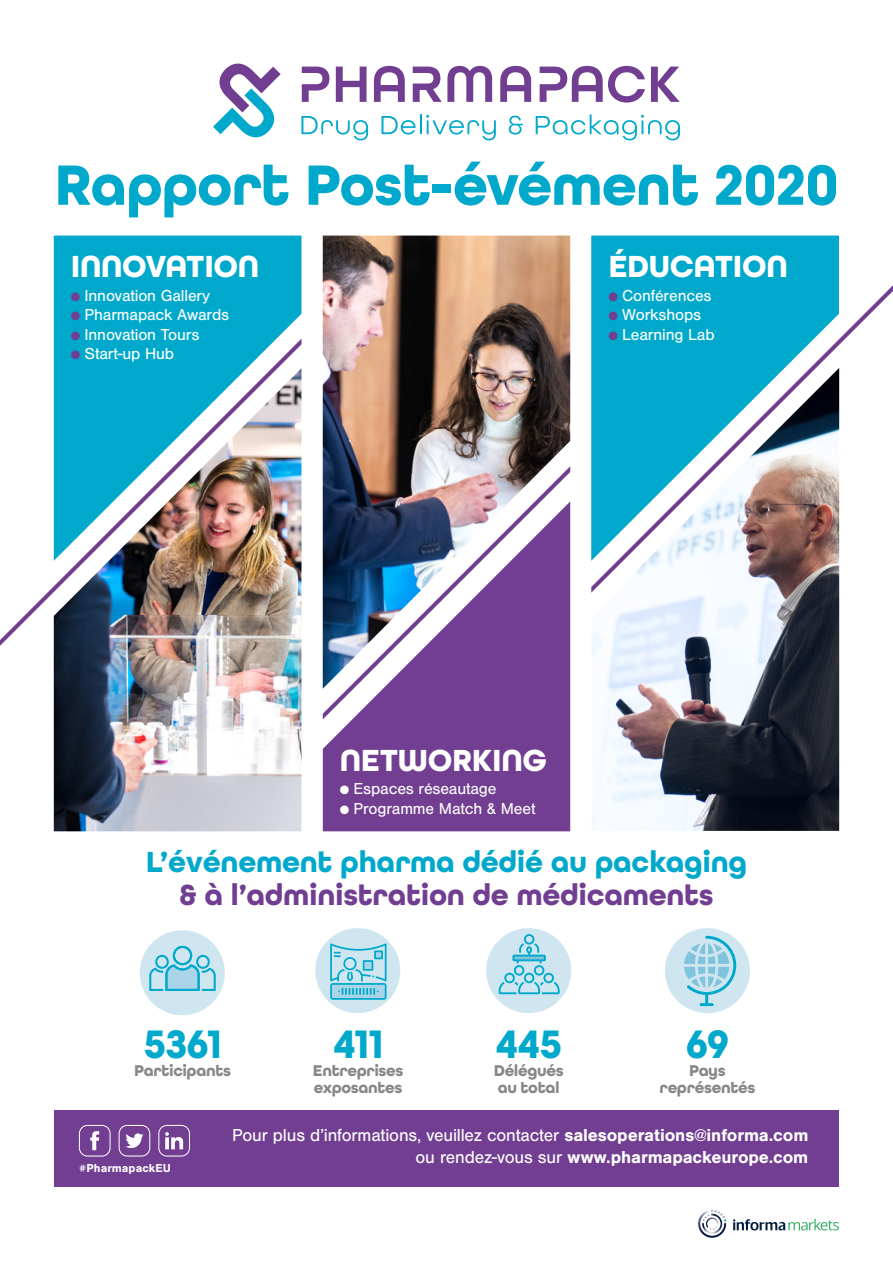
<style>
.page{position:relative;width:893px;height:1263px;background:#fff}
.page>*{position:absolute;margin:0;border:0;box-sizing:border-box;transform-origin:0 0}
.t1{font:700 60px "All Round Gothic";letter-spacing:-.015em;color:#00a9cc}
.t2{font:700 42px "All Round Gothic";letter-spacing:-.015em;color:#00a9cc}
.t3{font:700 32.25px "All Round Gothic";letter-spacing:-.01em;color:#fff}
.t4{font:700 30.75px "All Round Gothic";letter-spacing:-.01em;color:#00a9cc}
.t5{font:700 30.75px "All Round Gothic";letter-spacing:-.01em;color:#713e91}
.t6{font:18px/21.6px "Nimbus San";letter-spacing:-.01em;color:#fff;text-align:right}
.t7{font:16.5px "Nimbus San";letter-spacing:-.01em;color:#fff}
.t8{font:700 16.5px/16.5px "All Round Gothic";letter-spacing:-.02em;color:#878787}
.t9{font:700 12px "Nimbus San";color:#fff}
.s1{color:#713e91}
.s2{font-weight:700}
</style>
<div class="page">
<svg style="left:302px;top:67px;width:27px;height:35px"></svg>
<svg style="left:336px;top:67px;width:31px;height:35px"></svg>
<svg style="left:374px;top:66px;width:31px;height:36px"></svg>
<svg style="left:413px;top:66px;width:79px;height:36px"></svg>
<svg style="left:500px;top:66px;width:31px;height:36px"></svg>
<svg style="left:540px;top:66px;width:105px;height:37px"></svg>
<svg style="left:651px;top:67px;width:29px;height:35px"></svg>
<svg style="left:213px;top:63px;width:68px;height:75px"></svg>
<svg style="left:301px;top:116px;width:67px;height:24px"></svg>
<svg style="left:381px;top:116px;width:35px;height:19px"></svg>
<hr style="left:420px;top:114px;width:2px;height:20px;background:#00a9cc">
<svg style="left:426px;top:115px;width:70px;height:25px"></svg>
<svg style="left:509px;top:116px;width:14px;height:19px"></svg>
<svg style="left:536px;top:114px;width:144px;height:26px"></svg>
<img style="left:698px;top:1214px;width:27px;height:24px">
<img style="left:702px;top:1230px;width:20px;height:4px">
<svg style="left:702px;top:1210px;width:24px;height:20px"></svg>
<svg style="left:733px;top:1219px;width:106px;height:11px"></svg>
<div style="left:54px;top:1110px;width:785px;height:76px;background:#713e91"></div>
<svg style="left:79px;top:1125px;width:32px;height:31px"></svg>
<svg style="left:119px;top:1125px;width:31px;height:31px"></svg>
<svg style="left:158px;top:1125px;width:32px;height:31px"></svg>
<div style="left:140px;top:930px;width:85px;height:85px;background:#cfe6f1;border-radius:50%"></div>
<svg style="left:149px;top:946px;width:67px;height:45px"></svg>
<div style="left:315px;top:928px;width:85px;height:85px;background:#cfe6f1;border-radius:50%"></div>
<svg style="left:330px;top:943px;width:56px;height:57px"></svg>
<div style="left:486px;top:928px;width:85px;height:85px;background:#cfe6f1;border-radius:50%"></div>
<svg style="left:499px;top:934px;width:61px;height:60px"></svg>
<div style="left:665px;top:928px;width:85px;height:85px;background:#cfe6f1;border-radius:50%"></div>
<svg style="left:684px;top:936px;width:52px;height:70px"></svg>
<svg style="left:0;top:339px;width:54px;height:307px"></svg>
<svg style="left:839px;top:285px;width:54px;height:308px"></svg>
<div style="left:54px;top:236px;width:247px;height:132px;background:#00a9cc"></div>
<svg style="left:591px;top:236px;width:248px;height:132px;background:#0bacce"></svg>
<img style="left:54px;top:368px;width:247px;height:463px">
<img style="left:323px;top:236px;width:247px;height:230px">
<img style="left:323px;top:466px;width:247px;height:35px">
<svg style="left:323px;top:501px;width:247px;height:330px;fill:#713e91"></svg>
<img style="left:591px;top:368px;width:248px;height:463px">
<h1 class="t1" style="left:54px;top:149px;width:786px">Rapport Post-évément 2020</h1>
<h3 class="t3" style="left:71px;top:247px;width:190px">INNOVATION</h3>
<p class="t7" style="left:71px;top:286px;width:141px"><span class="s1">●</span> Innovation Gallery</p>
<p class="t7" style="left:71px;top:305px;width:160px"><span class="s1">●</span> Pharmapack Awards</p>
<p class="t7" style="left:71px;top:325px;width:130px"><span class="s1">●</span> Innovation Tours</p>
<p class="t7" style="left:71px;top:344px;width:105px"><span class="s1">●</span> Start-up Hub</p>
<h3 class="t3" style="left:608px;top:247px;width:181px">ÉDUCATION</h3>
<p class="t7" style="left:608px;top:286px;width:105px"><span class="s1">●</span> Conférences</p>
<p class="t7" style="left:608px;top:305px;width:94px"><span class="s1">●</span> Workshops</p>
<p class="t7" style="left:608px;top:325px;width:108px"><span class="s1">●</span> Learning Lab</p>
<h3 class="t3" style="left:340px;top:741px;width:209px">NETWORKING</h3>
<p class="t7" style="left:340px;top:780px;width:158px">● Espaces réseautage</p>
<p class="t7" style="left:340px;top:799px;width:197px">● Programme Match &amp; Meet</p>
<h3 class="t4" style="left:146px;top:844px;width:603px">L’événement pharma dédié au packaging</h3>
<h3 class="t5" style="left:179px;top:876px;width:536px">&amp; à l’administration de médicaments</h3>
<h2 class="t2" style="left:144px;top:1018px;width:80px">5361</h2>
<p class="t8" style="left:134px;top:1062px;width:98px">Participants</p>
<h2 class="t2" style="left:333px;top:1018px;width:52px">411</h2>
<p class="t8" style="left:313px;top:1062px;width:92px">Entreprises exposantes</p>
<h2 class="t2" style="left:495px;top:1018px;width:68px">445</h2>
<p class="t8" style="left:494px;top:1062px;width:72px">Délégués au total</p>
<h2 class="t2" style="left:686px;top:1018px;width:45px">69</h2>
<p class="t8" style="left:660px;top:1062px;width:97px;text-align:center">Pays représentés</p>
<p class="t9" style="left:79px;top:1161px;width:93px">#PharmapackEU</p>
<p class="t6" style="left:232px;top:1124px;width:578px">Pour plus d’informations, veuillez contacter <span class="s2">salesoperations@informa.com </span>ou rendez-vous sur <span class="s2">www.pharmapackeurope.com</span></p>
</div>
